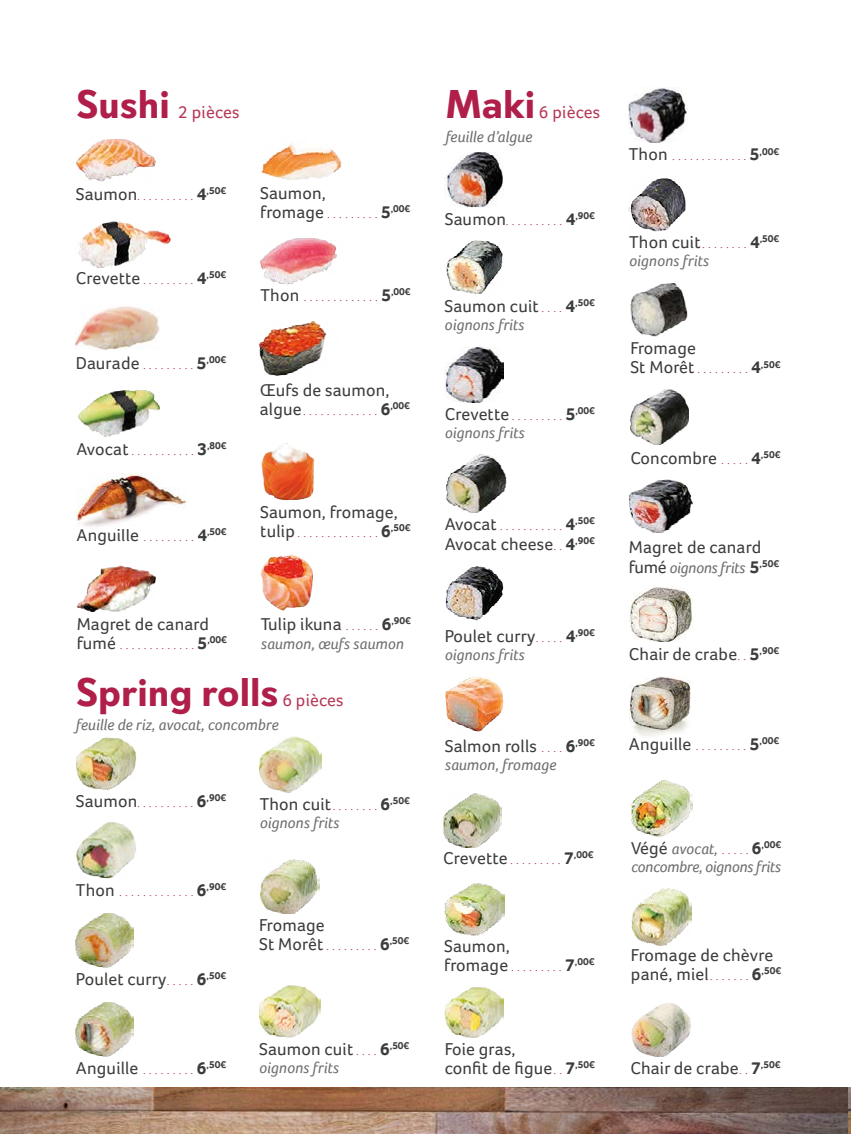
<style>
.page{position:relative;width:851px;height:1134px;background:#fff}
.page>*{position:absolute;margin:0;border:0;box-sizing:border-box;transform-origin:0 0}
.t1{font:700 40px "Davis Sans";color:#af1f4a}
.t2{font:17.6px/19px "Foco";letter-spacing:.01em;color:#3c3c3b}
.t3{font:17.6px "Foco";letter-spacing:.01em;color:#b63857}
.t4{font:italic 16px "Foco";color:#706f6f}
.t5{font:italic 16px/18px "Foco";letter-spacing:-.02em;color:#706f6f}
.t6{font:9.6px "Foco";color:#af1f4a}
.s1{font-size:17.6px;color:#3c3c3b}
.s2{font-weight:700;font-size:17.6px;color:#3c3c3b}
.s3{font-size:9.6px;color:#af1f4a}
.s4{font-weight:700}
.s5{font-style:normal;font-size:17.6px;color:#3c3c3b}
.s6{font-weight:700;font-style:normal;font-size:17.6px;color:#3c3c3b}
.s7{font-style:normal;font-size:9.6px;color:#af1f4a}
</style>
<div class="page">
<img style="left:0;top:1088px;width:850px;height:46px">
<img style="left:78px;top:221px;width:93px;height:46px">
<img style="left:260px;top:238px;width:77px;height:46px">
<img style="left:78px;top:390px;width:82px;height:46px">
<img style="left:76px;top:473px;width:111px;height:54px">
<img style="left:76px;top:306px;width:84px;height:44px">
<img style="left:261px;top:443px;width:54px;height:56px">
<img style="left:77px;top:565px;width:80px;height:47px">
<img style="left:260px;top:321px;width:67px;height:55px">
<img style="left:260px;top:554px;width:53px;height:56px">
<img style="left:76px;top:139px;width:80px;height:43px">
<img style="left:261px;top:143px;width:81px;height:37px">
<img style="left:445px;top:152px;width:58px;height:56px">
<img style="left:444px;top:348px;width:59px;height:55px">
<img style="left:630px;top:390px;width:59px;height:55px">
<img style="left:446px;top:240px;width:57px;height:53px">
<img style="left:629px;top:479px;width:64px;height:53px">
<img style="left:629px;top:587px;width:65px;height:55px">
<img style="left:629px;top:676px;width:62px;height:60px">
<img style="left:445px;top:566px;width:58px;height:55px">
<img style="left:445px;top:676px;width:58px;height:56px">
<img style="left:628px;top:88px;width:59px;height:55px">
<img style="left:628px;top:178px;width:58px;height:53px">
<img style="left:446px;top:454px;width:61px;height:58px">
<img style="left:76px;top:737px;width:61px;height:52px">
<img style="left:444px;top:883px;width:60px;height:52px">
<img style="left:259px;top:985px;width:61px;height:53px">
<img style="left:631px;top:889px;width:60px;height:56px">
<img style="left:631px;top:1003px;width:60px;height:54px">
<img style="left:443px;top:794px;width:59px;height:53px">
<img style="left:75px;top:913px;width:59px;height:55px">
<img style="left:75px;top:1002px;width:59px;height:55px">
<img style="left:76px;top:822px;width:60px;height:56px">
<img style="left:260px;top:737px;width:61px;height:56px">
<img style="left:260px;top:859px;width:59px;height:55px">
<img style="left:631px;top:781px;width:61px;height:55px">
<img style="left:630px;top:283px;width:58px;height:54px">
<img style="left:444px;top:987px;width:59px;height:51px">
<h1 class="t1" style="left:76px;top:80px;width:95px">Sushi</h1>
<h2 class="t3" style="left:178px;top:102px;width:63px">2 pièces</h2>
<h1 class="t1" style="left:445px;top:80px;width:91px">Maki</h1>
<h2 class="t3" style="left:539px;top:102px;width:63px">6 pièces</h2>
<h3 class="t4" style="left:445px;top:126px;width:89px">feuille d’algue</h3>
<p class="t6" style="left:76px;top:191px;width:152px"><span class="s1">Saumon</span> . . . . . . . . . . <span class="s2">4</span><sup>,50€</sup></p>
<h2 class="t2" style="left:260px;top:184px;width:67px">Saumon,</h2>
<p class="t6" style="left:260px;top:209px;width:152px"><span class="s1">fromage</span> . . . . . . . . . <span class="s2">5</span><sup>,00€</sup></p>
<p class="t6" style="left:444px;top:216px;width:152px"><span class="s1">Saumon</span> . . . . . . . . . . <span class="s2">4</span><sup>,90€</sup></p>
<p class="t6" style="left:76px;top:275px;width:152px"><span class="s1">Crevette</span> . . . . . . . . . <span class="s2">4</span><sup>,50€</sup></p>
<p class="t6" style="left:76px;top:360px;width:152px"><span class="s1">Daurade</span> . . . . . . . . . <span class="s2">5</span><sup>,00€</sup></p>
<p class="t6" style="left:76px;top:446px;width:152px"><span class="s1">Avocat</span> . . . . . . . . . . . <span class="s2">3</span><sup>,80€</sup></p>
<p class="t6" style="left:76px;top:532px;width:152px"><span class="s1">Anguille</span> . . . . . . . . . <span class="s2">4</span><sup>,50€</sup></p>
<h2 class="t2" style="left:77px;top:614px;width:134px">Magret de canard</h2>
<p class="t6" style="left:77px;top:640px;width:152px"><span class="s1">fumé</span> . . . . . . . . . . . . . <span class="s2">5</span><sup>,00€</sup></p>
<p class="t6" style="left:260px;top:292px;width:152px"><span class="s1">Thon</span> . . . . . . . . . . . . . <span class="s2">5</span><sup>,00€</sup></p>
<h2 class="t2" style="left:260px;top:380px;width:131px">Œufs de saumon,</h2>
<p class="t6" style="left:260px;top:406px;width:152px"><span class="s1">algue</span> . . . . . . . . . . . . . <span class="s2">6</span><sup>,00€</sup></p>
<h2 class="t2" style="left:260px;top:502px;width:139px">Saumon, fromage,</h2>
<p class="t6" style="left:260px;top:528px;width:152px"><span class="s1">tulip</span> . . . . . . . . . . . . . . <span class="s2">6</span><sup>,50€</sup></p>
<h2 class="t2" style="left:261px;top:614px;width:152px">Tulip ikuna <span class="s3">. . . . . .</span> <span class="s4">6</span><sup>,90€</sup></h2>
<h3 class="t4" style="left:261px;top:633px;width:145px">saumon, œufs saumon</h3>
<h1 class="t1" style="left:76px;top:668px;width:204px">Spring rolls</h1>
<h2 class="t3" style="left:282px;top:690px;width:63px">6 pièces</h2>
<h3 class="t4" style="left:76px;top:714px;width:204px">feuille de riz, avocat, concombre</h3>
<p class="t6" style="left:76px;top:798px;width:152px"><span class="s1">Saumon</span> . . . . . . . . . . <span class="s2">6</span><sup>,90€</sup></p>
<p class="t6" style="left:76px;top:887px;width:152px"><span class="s1">Thon</span> . . . . . . . . . . . . . <span class="s2">6</span><sup>,90€</sup></p>
<h2 class="t2" style="left:76px;top:970px;width:152px">Poulet curry <span class="s3">. . . . .</span> <span class="s4">6</span><sup>,50€</sup></h2>
<p class="t6" style="left:76px;top:1065px;width:152px"><span class="s1">Anguille</span> . . . . . . . . . <span class="s2">6</span><sup>,50€</sup></p>
<h2 class="t2" style="left:260px;top:794px;width:152px">Thon cuit <span class="s3">. . . . . . . .</span> <span class="s4">6</span><sup>,50€</sup></h2>
<h3 class="t4" style="left:260px;top:812px;width:81px">oignons frits</h3>
<h2 class="t2" style="left:259px;top:916px;width:67px">Fromage</h2>
<p class="t6" style="left:259px;top:941px;width:152px"><span class="s1">St Morêt</span> . . . . . . . . . <span class="s2">6</span><sup>,50€</sup></p>
<h2 class="t2" style="left:259px;top:1039px;width:152px">Saumon cuit <span class="s3">. . . .</span> <span class="s4">6</span><sup>,50€</sup></h2>
<h3 class="t4" style="left:259px;top:1057px;width:81px">oignons frits</h3>
<h2 class="t2" style="left:444px;top:296px;width:152px">Saumon cuit <span class="s3">. . . .</span> <span class="s4">4</span><sup>,50€</sup></h2>
<h3 class="t4" style="left:444px;top:314px;width:81px">oignons frits</h3>
<p class="t6" style="left:444px;top:411px;width:152px"><span class="s1">Crevette</span> . . . . . . . . . <span class="s2">5</span><sup>,00€</sup></p>
<h3 class="t4" style="left:444px;top:422px;width:81px">oignons frits</h3>
<p class="t6" style="left:444px;top:521px;width:152px"><span class="s1">Avocat</span> . . . . . . . . . . . <span class="s2">4</span><sup>,50€</sup></p>
<h2 class="t2" style="left:444px;top:534px;width:152px">Avocat cheese <span class="s3">. .</span> <span class="s4">4</span><sup>,90€</sup></h2>
<h2 class="t2" style="left:444px;top:626px;width:152px">Poulet curry <span class="s3">. . . . .</span> <span class="s4">4</span><sup>,90€</sup></h2>
<h3 class="t4" style="left:444px;top:644px;width:81px">oignons frits</h3>
<h2 class="t2" style="left:444px;top:737px;width:152px">Salmon rolls <span class="s3">. . . .</span> <span class="s4">6</span><sup>,90€</sup></h2>
<h3 class="t4" style="left:444px;top:754px;width:113px">saumon, fromage</h3>
<p class="t6" style="left:443px;top:855px;width:152px"><span class="s1">Crevette</span> . . . . . . . . . <span class="s2">7</span><sup>,00€</sup></p>
<h2 class="t2" style="left:444px;top:936px;width:67px">Saumon,</h2>
<p class="t6" style="left:444px;top:962px;width:152px"><span class="s1">fromage</span> . . . . . . . . . <span class="s2">7</span><sup>,00€</sup></p>
<h2 class="t2" style="left:444px;top:1039px;width:152px">Foie gras,<br>confit de figue <span class="s3">. .</span> <span class="s4">7</span><sup>,50€</sup></h2>
<p class="t6" style="left:628px;top:152px;width:152px"><span class="s1">Thon</span> . . . . . . . . . . . . . <span class="s2">5</span><sup>,00€</sup></p>
<h2 class="t2" style="left:629px;top:232px;width:152px">Thon cuit <span class="s3">. . . . . . . .</span> <span class="s4">4</span><sup>,50€</sup></h2>
<h3 class="t4" style="left:629px;top:250px;width:81px">oignons frits</h3>
<h2 class="t2" style="left:630px;top:339px;width:67px">Fromage</h2>
<p class="t6" style="left:630px;top:365px;width:152px"><span class="s1">St Morêt</span> . . . . . . . . . <span class="s2">4</span><sup>,50€</sup></p>
<h2 class="t2" style="left:630px;top:448px;width:152px">Concombre <span class="s3">. . . . .</span> <span class="s4">4</span><sup>,50€</sup></h2>
<h2 class="t2" style="left:628px;top:538px;width:134px">Magret de canard</h2>
<h3 class="t5" style="left:628px;top:558px;width:152px"><span class="s5">fumé</span> oignons frits <span class="s6">5</span><sup>,50€</sup></h3>
<h2 class="t2" style="left:628px;top:644px;width:152px">Chair de crabe <span class="s3">. .</span> <span class="s4">5</span><sup>,90€</sup></h2>
<p class="t6" style="left:628px;top:741px;width:152px"><span class="s1">Anguille</span> . . . . . . . . . <span class="s2">5</span><sup>,00€</sup></p>
<h3 class="t5" style="left:631px;top:839px;width:152px"><span class="s5">Végé</span> avocat, <span class="s7">. . . . .</span> <span class="s6">6</span><sup>,00€ </sup>concombre, oignons frits</h3>
<h2 class="t2" style="left:631px;top:946px;width:152px">Fromage de chèvre pané, miel <span class="s3">. . . . . . .</span> <span class="s4">6</span><sup>,50€</sup></h2>
<h2 class="t2" style="left:630px;top:1058px;width:152px">Chair de crabe <span class="s3">. .</span> <span class="s4">7</span><sup>,50€</sup></h2>
</div>
